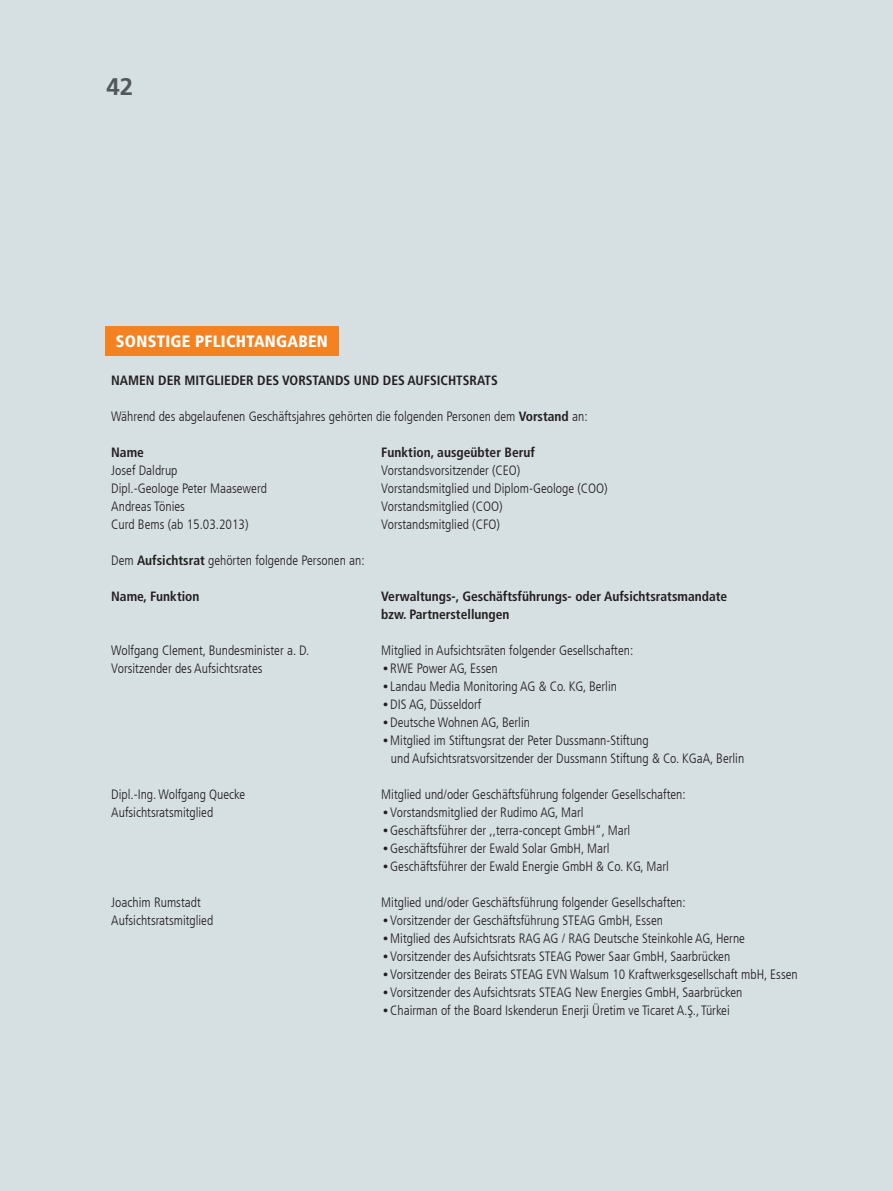
<style>
.page{position:relative;width:893px;height:1191px;background:#d6dfe2}
.page>*{position:absolute;margin:0;border:0;box-sizing:border-box;transform-origin:0 0}
.t1{font:700 24px "Frutiger LT Com";color:#52585b}
.t2{font:900 condensed 16.5px "Frutiger LT Com";letter-spacing:.015em;color:#fff}
.t3{font:300 condensed 13.5px/18px "Frutiger LT Com";color:#231f20}
.t4{font:700 condensed 13.5px/18px "Frutiger LT Com";color:#231f20}
.s1{font-weight:700}
.s2{font-family:"Corporate S";font-weight:700;font-stretch:normal}
</style>
<div class="page">
<div style="left:105px;top:326px;width:234px;height:29px;background:#f58220"></div>
<h1 class="t1" style="left:106px;top:72px;width:28px">42</h1>
<p class="t2" style="left:116px;top:331px;width:214px">SONSTIGE PFLICHTANGABEN</p>
<p class="t4" style="left:111px;top:371px;width:388px">NAMEN DER MITGLIEDER DES VORSTANDS UND DES AUFSICHTSRATS</p>
<p class="t3" style="left:111px;top:407px;width:478px">Während des abgelaufenen Geschäftsjahres gehörten die folgenden Personen dem <span class="s1">Vorstand</span> an:</p>
<p class="t4" style="left:111px;top:443px;width:34px">Name</p>
<p class="t4" style="left:381px;top:443px;width:155px">Funktion, ausgeübter Beruf</p>
<p class="t3" style="left:111px;top:461px;width:68px">Josef Daldrup</p>
<p class="t3" style="left:381px;top:461px;width:141px">Vorstandsvorsitzender (CEO)</p>
<p class="t3" style="left:111px;top:479px;width:157px">Dipl.-Geologe Peter Maasewerd</p>
<p class="t3" style="left:381px;top:479px;width:228px">Vorstandsmitglied und Diplom-Geologe (COO)</p>
<p class="t3" style="left:111px;top:497px;width:75px">Andreas Tönies</p>
<p class="t3" style="left:381px;top:497px;width:123px">Vorstandsmitglied (COO)</p>
<p class="t3" style="left:111px;top:515px;width:139px">Curd Bems (ab 15.03.2013)</p>
<p class="t3" style="left:381px;top:515px;width:120px">Vorstandsmitglied (CFO)</p>
<p class="t3" style="left:111px;top:551px;width:255px">Dem <span class="s1">Aufsichtsrat</span> gehörten folgende Personen an:</p>
<p class="t4" style="left:111px;top:587px;width:90px">Name, Funktion</p>
<p class="t4" style="left:381px;top:587px;width:347px">Verwaltungs-, Geschäftsführungs- oder Aufsichtsratsmandate bzw. Partnerstellungen</p>
<p class="t3" style="left:111px;top:641px;width:200px">Wolfgang Clement, Bundesminister a. D.</p>
<p class="t3" style="left:381px;top:641px;width:254px">Mitglied in Aufsichtsräten folgender Gesellschaften:</p>
<p class="t3" style="left:111px;top:659px;width:153px">Vorsitzender des Aufsichtsrates</p>
<p class="t3" style="left:381px;top:659px;width:118px"><span class="s2">•</span>RWE Power AG, Essen</p>
<p class="t3" style="left:381px;top:677px;width:237px"><span class="s2">•</span>Landau Media Monitoring AG &amp; Co. KG, Berlin</p>
<p class="t3" style="left:381px;top:695px;width:102px"><span class="s2">•</span>DIS AG, Düsseldorf</p>
<p class="t3" style="left:381px;top:713px;width:150px"><span class="s2">•</span>Deutsche Wohnen AG, Berlin</p>
<p class="t3" style="left:391px;top:731px;width:355px;text-indent:-10px"><span class="s2">•</span>Mitglied im Stiftungsrat der Peter Dussmann-Stiftung<br>und Aufsichtsratsvorsitzender der Dussmann Stiftung &amp; Co. KGaA, Berlin</p>
<p class="t3" style="left:111px;top:785px;width:136px">Dipl.-Ing. Wolfgang Quecke</p>
<p class="t3" style="left:381px;top:785px;width:306px">Mitglied und/oder Geschäftsführung folgender Gesellschaften:</p>
<p class="t3" style="left:111px;top:803px;width:104px">Aufsichtsratsmitglied</p>
<p class="t3" style="left:381px;top:803px;width:204px"><span class="s2">•</span>Vorstandsmitglied der Rudimo AG, Marl</p>
<p class="t3" style="left:381px;top:821px;width:250px"><span class="s2">•</span>Geschäftsführer der ,,terra-concept GmbH“, Marl</p>
<p class="t3" style="left:381px;top:839px;width:230px"><span class="s2">•</span>Geschäftsführer der Ewald Solar GmbH, Marl</p>
<p class="t3" style="left:381px;top:857px;width:289px"><span class="s2">•</span>Geschäftsführer der Ewald Energie GmbH &amp; Co. KG, Marl</p>
<p class="t3" style="left:111px;top:893px;width:91px">Joachim Rumstadt</p>
<p class="t3" style="left:381px;top:893px;width:306px">Mitglied und/oder Geschäftsführung folgender Gesellschaften:</p>
<p class="t3" style="left:111px;top:911px;width:104px">Aufsichtsratsmitglied</p>
<p class="t3" style="left:381px;top:911px;width:283px"><span class="s2">•</span>Vorsitzender der Geschäftsführung STEAG GmbH, Essen</p>
<p class="t3" style="left:381px;top:929px;width:365px"><span class="s2">•</span>Mitglied des Aufsichtsrats RAG AG / RAG Deutsche Steinkohle AG, Herne</p>
<p class="t3" style="left:381px;top:947px;width:351px"><span class="s2">•</span>Vorsitzender des Aufsichtsrats STEAG Power Saar GmbH, Saarbrücken</p>
<p class="t3" style="left:381px;top:965px;width:418px"><span class="s2">•</span>Vorsitzender des Beirats STEAG EVN Walsum 10 Kraftwerksgesellschaft mbH, Essen</p>
<p class="t3" style="left:381px;top:983px;width:363px"><span class="s2">•</span>Vorsitzender des Aufsichtsrats STEAG New Energies GmbH, Saarbrücken</p>
<p class="t3" style="left:381px;top:1001px;width:350px"><span class="s2">•</span>Chairman of the Board Iskenderun Enerji Üretim ve Ticaret A.Ş., Türkei</p>
</div>
